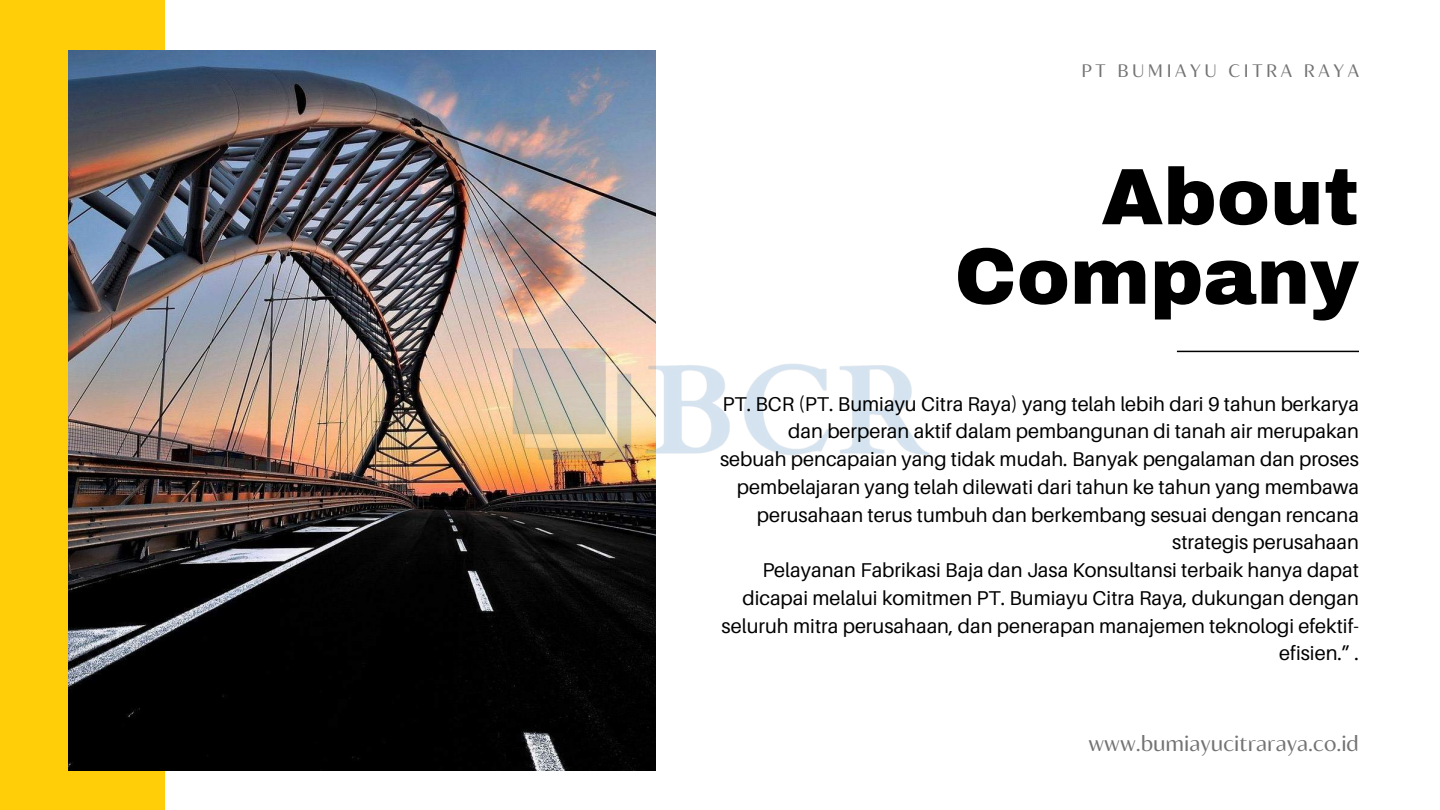
<style>
.page{position:relative;width:1440px;height:810px;background:#fff}
.page>*{position:absolute;margin:0;border:0;box-sizing:border-box;transform-origin:0 0}
.t1{font:900 80px/79.5px "Archivo";color:#000;text-align:right}
.t2{font:22px "Blacker Sans Text";color:#737373}
.t3{font:20px/27.8px "Aileron";color:#000;text-align:right}
.t4{font:18px "Blacker Sans Text";letter-spacing:.2em;color:#737373}
</style>
<div class="page">
<div style="left:0;top:0;width:165px;height:810px;background:#ffce08"></div>
<img style="left:69px;top:50px;width:587px;height:720px">
<hr style="left:1177px;top:351px;width:182px;height:1px;background:#000">
<img style="left:508px;top:337px;width:422px;height:135px">
<p class="t4" style="left:1082px;top:59px;width:279px">PT BUMIAYU CITRA RAYA</p>
<h1 class="t1" style="left:954px;top:158px;width:406px">About<br>Company</h1>
<p class="t3" style="left:720px;top:389px;width:641px">PT. BCR (PT. Bumiayu Citra Raya) yang telah lebih dari 9 tahun berkarya dan berperan aktif dalam pembangunan di tanah air merupakan sebuah pencapaian yang tidak mudah. Banyak pengalaman dan proses pembelajaran yang telah dilewati dari tahun ke tahun yang membawa perusahaan terus tumbuh dan berkembang sesuai dengan rencana strategis perusahaan<br>Pelayanan Fabrikasi Baja dan Jasa Konsultansi terbaik hanya dapat dicapai melalui komitmen PT. Bumiayu Citra Raya, dukungan dengan seluruh mitra perusahaan, dan penerapan manajemen teknologi efektif&shy;efisien.” .</p>
<p class="t2" style="left:1089px;top:729px;width:272px">www.bumiayucitraraya.co.id</p>
</div>
